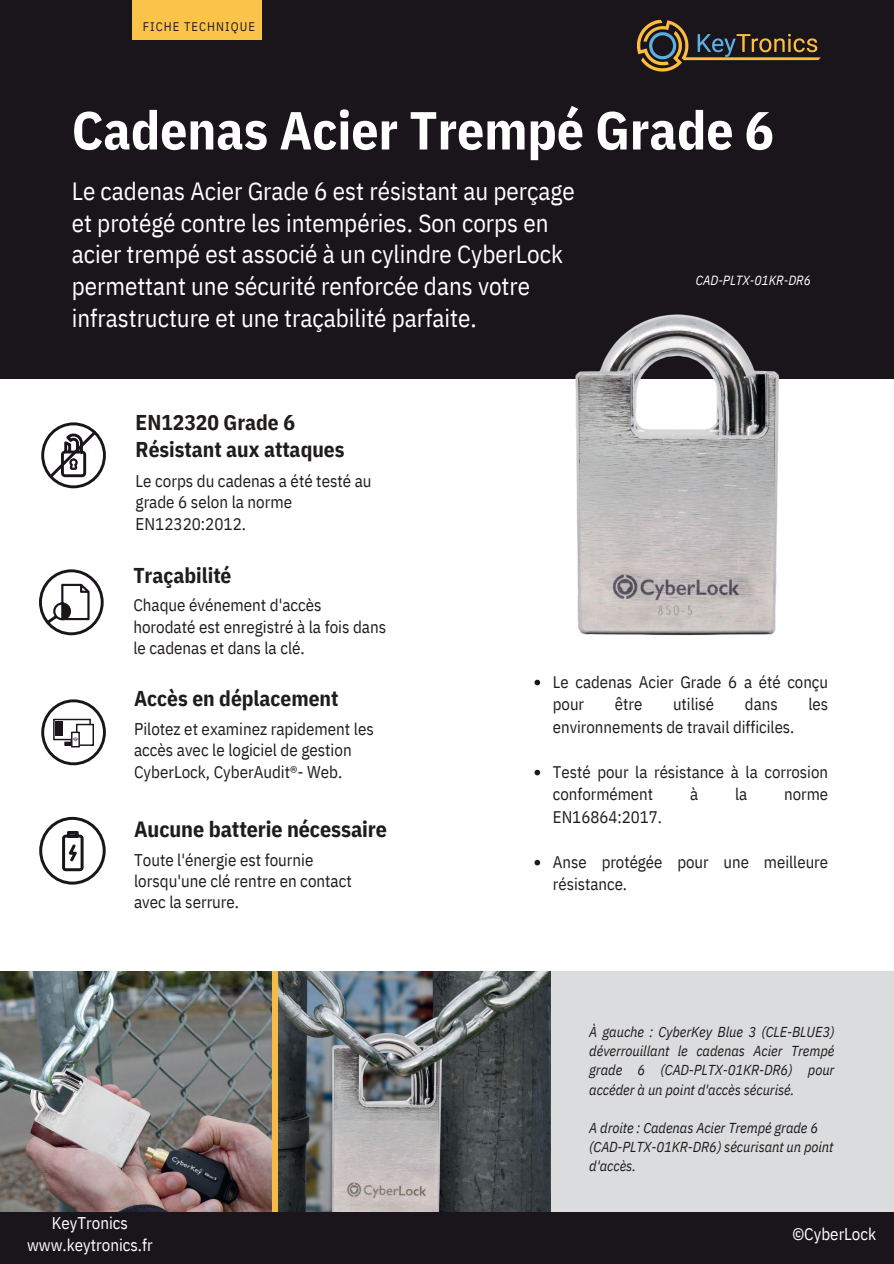
<style>
.page{position:relative;width:894px;height:1264px;background:#fff}
.page>*{position:absolute;margin:0;border:0;box-sizing:border-box;transform-origin:0 0}
.t1{font:700 53.55px "IBM Plex Sans Cond";color:#fff}
.t2{font:24.9px/31.8px "IBM Plex Sans Cond";color:#fff}
.t3{font:700 22.05px "IBM Plex Sans Cond";letter-spacing:-.005em;color:#211c1c}
.t4{font:700 21.45px/27px "IBM Plex Sans Cond";color:#211c1c}
.t5{font:16.95px/21.3px "IBM Plex Sans Cond";color:#211c1c}
.t6{font:16.95px/21.9px "IBM Plex Sans Cond";color:#fff;text-align:center}
.t7{font:16.8px/22.5px "IBM Plex Sans Cond";color:#211c1c}
.t8{font:italic 14.4px/19.2px "IBM Plex Sans Cond";letter-spacing:-.005em;color:#211c1c;text-align:justify}
.t9{font:italic 13.2px "IBM Plex Sans Cond";color:#fff}
.t10{font:12.45px "IBM Plex Sans Cond";letter-spacing:.085em;color:#211c1c}
</style>
<div class="page">
<svg style="left:41px;top:422px;width:65px;height:66px"></svg>
<svg style="left:41px;top:699px;width:65px;height:66px"></svg>
<div style="left:0;top:0;width:892px;height:378px;background:#19151b"></div>
<div style="left:132px;top:0;width:129px;height:40px;background:#fac44a"></div>
<svg style="left:637px;top:20px;width:183px;height:52px"></svg>
<svg style="left:534px;top:679px;width:6px;height:6px"></svg>
<svg style="left:534px;top:769px;width:6px;height:6px"></svg>
<svg style="left:534px;top:859px;width:6px;height:6px"></svg>
<img style="left:560px;top:314px;width:231px;height:322px">
<svg style="left:39px;top:816px;width:67px;height:68px"></svg>
<img style="left:278px;top:971px;width:272px;height:241px">
<div style="left:550px;top:971px;width:343px;height:272px;background:#dadcde"></div>
<img style="left:0;top:971px;width:272px;height:241px">
<div style="left:272px;top:971px;width:6px;height:272px;background:#f4bb48"></div>
<div style="left:0;top:1212px;width:893px;height:51px;background:#19151b"></div>
<svg style="left:39px;top:569px;width:65px;height:66px"></svg>
<p class="t10" style="left:143px;top:17px;width:114px">FICHE TECHNIQUE</p>
<h1 class="t1" style="left:72px;top:88px;width:703px">Cadenas Acier Trempé Grade 6</h1>
<p class="t2" style="left:72px;top:173px;width:504px">Le cadenas Acier Grade 6 est résistant au perçage et protégé contre les intempéries. Son corps en acier trempé est associé à un cylindre CyberLock permettant une sécurité renforcée dans votre infrastructure et une traçabilité parfaite.</p>
<p class="t9" style="left:695px;top:270px;width:116px">CAD-PLTX-01KR-DR6</p>
<p class="t4" style="left:136px;top:407px;width:210px">EN12320 Grade 6<br>Résistant aux attaques</p>
<p class="t5" style="left:136px;top:469px;width:237px">Le corps du cadenas a été testé au grade 6 selon la norme<br>EN12320:2012.</p>
<p class="t4" style="left:133px;top:560px;width:100px">Traçabilité</p>
<p class="t5" style="left:133px;top:593px;width:254px">Chaque événement d'accès horodaté est enregistré à la fois dans le cadenas et dans la clé.</p>
<p class="t4" style="left:134px;top:683px;width:206px">Accès en déplacement</p>
<p class="t5" style="left:134px;top:716px;width:241px">Pilotez et examinez rapidement les accès avec le logiciel de gestion<br>CyberLock, CyberAudit®- Web.</p>
<h3 class="t3" style="left:134px;top:811px;width:254px">Aucune batterie nécessaire</h3>
<p class="t5" style="left:134px;top:847px;width:219px">Toute l'énergie est fournie lorsqu'une clé rentre en contact avec la serrure.</p>
<p class="t7" style="left:552px;top:669px;width:277px">Le cadenas Acier Grade 6 a été conçu pour</p>
<p class="t7" style="left:614px;top:691px;width:29px">être</p>
<p class="t7" style="left:672px;top:691px;width:43px">utilisé</p>
<p class="t7" style="left:744px;top:691px;width:34px">dans</p>
<p class="t7" style="left:808px;top:691px;width:21px">les</p>
<p class="t7" style="left:552px;top:714px;width:243px">environnements de travail difficiles.</p>
<p class="t7" style="left:552px;top:759px;width:277px">Testé pour la résistance à la corrosion conformément</p>
<p class="t7" style="left:689px;top:781px;width:10px">à</p>
<p class="t7" style="left:734px;top:781px;width:14px">la</p>
<p class="t7" style="left:783px;top:781px;width:45px">norme</p>
<p class="t7" style="left:552px;top:804px;width:111px">EN16864:2017.</p>
<p class="t7" style="left:552px;top:849px;width:277px">Anse protégée pour une meilleure résistance.</p>
<p class="t8" style="left:589px;top:1021px;width:246px">À gauche : CyberKey Blue 3 (CLE-BLUE3) déverrouillant le cadenas Acier Trempé grade 6 (CAD-PLTX-01KR-DR6) pour accéder à un point d'accès sécurisé.</p>
<p class="t8" style="left:589px;top:1116px;width:245px;text-align:left">A droite : Cadenas Acier Trempé grade 6 (CAD-PLTX-01KR-DR6) sécurisant un point d'accès.</p>
<p class="t6" style="left:27px;top:1210px;width:127px">KeyTronics www.keytronics.fr</p>
<p class="t6" style="left:792px;top:1221px;width:85px">©CyberLock</p>
</div>
